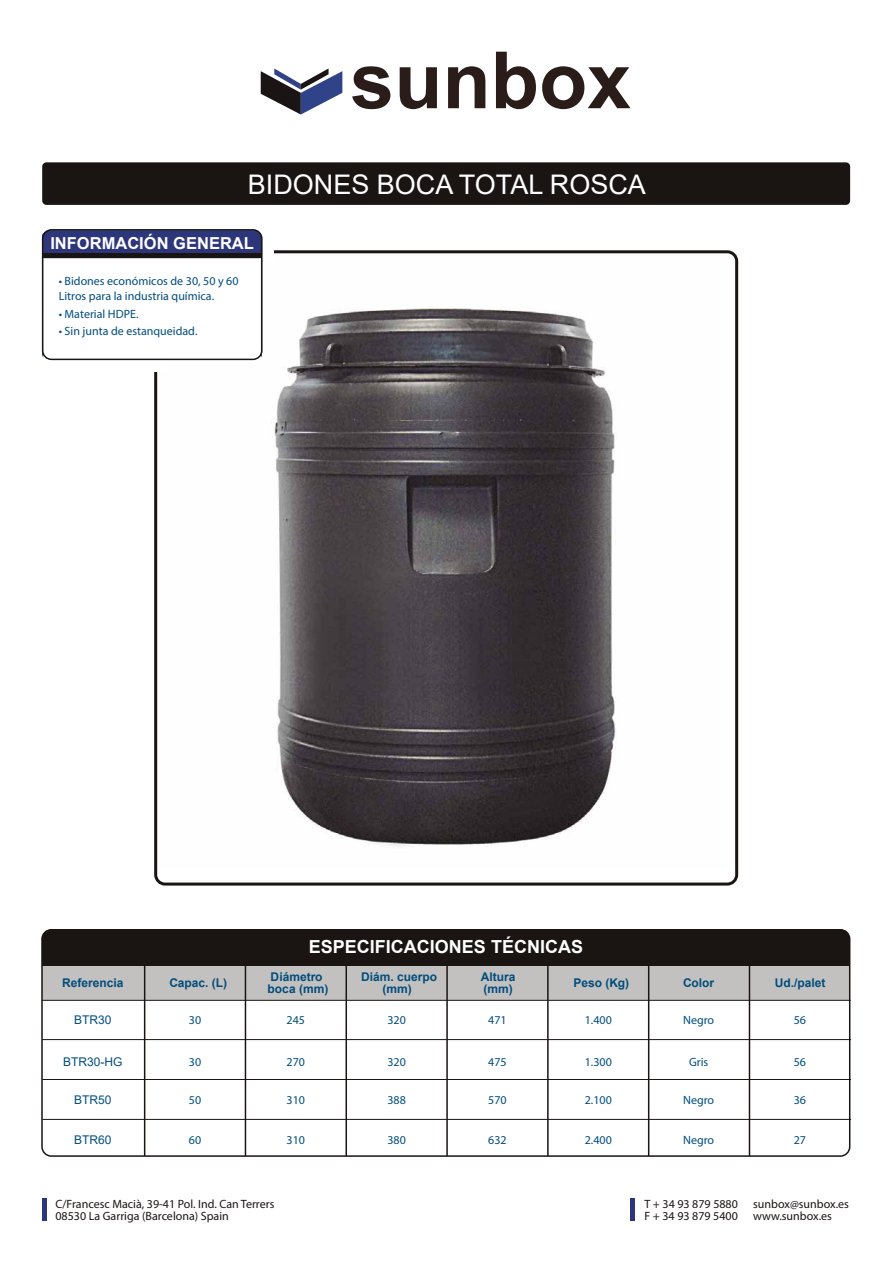
<style>
.page{position:relative;width:893px;height:1263px;background:#fff}
.page>*{position:absolute;margin:0;border:0;box-sizing:border-box;transform-origin:0 0}
.t1{font:700 79.05px "Arial";color:#291c19}
.t2{font:27px "Arial";color:#fff}
.t3{font:700 18px "Arial";color:#fff}
.t4{font:700 16.5px "Arial";color:#fff}
.t5{font:12px/14.4px "Myriad Pro";color:#004d7e}
.t6{font:12px/12px "Myriad Pro";color:#1a1413}
.t7{font:700 12px/11.2px "Arial";color:#004d7e}
.t8{font:12px "Arial";color:#004d7e}
</style>
<div class="page">
<img style="left:168px;top:254px;width:566px;height:592px">
<div style="left:42px;top:162px;width:808px;height:43px;background:#1a1413;border-radius:4px"></div>
<div style="left:42px;top:1199px;width:5px;height:22px;background:#2d367b"></div>
<hr style="left:630px;top:1199px;width:4px;height:22px;background:#2d367b">
<div style="left:42px;top:965px;width:808px;height:35px;background:#c3c1bf"></div>
<div style="left:42px;top:930px;width:808px;height:32px;background:#1a1413"></div>
<hr style="left:42px;top:961px;width:808px;height:4px;background:#1a1413">
<hr style="left:42px;top:1000px;width:809px;height:1px;background:#1d1d1b">
<hr style="left:42px;top:1039px;width:809px;height:1px;background:#1a1413">
<hr style="left:42px;top:1079px;width:809px;height:1px;background:#1a1413">
<hr style="left:42px;top:1119px;width:809px;height:1px;background:#1a1413">
<hr style="left:245px;top:965px;width:1px;height:191px;background:#1a1413">
<hr style="left:446px;top:965px;width:2px;height:191px;background:#1a1413">
<hr style="left:648px;top:965px;width:1px;height:191px;background:#1a1413">
<hr style="left:749px;top:965px;width:1px;height:191px;background:#1a1413">
<hr style="left:144px;top:965px;width:1px;height:191px;background:#1a1413">
<hr style="left:345px;top:965px;width:2px;height:191px;background:#1a1413">
<hr style="left:547px;top:965px;width:2px;height:191px;background:#1a1413">
<div style="left:154px;top:250px;width:584px;height:635px;border:3px solid #1a1413;border-radius:9px"></div>
<div style="left:41px;top:929px;width:809px;height:228px;border:2px solid #1a1413;border-radius:9px"></div>
<div style="left:143px;top:354px;width:25px;height:18px;background:#fff"></div>
<div style="left:248px;top:243px;width:25px;height:18px;background:#fff"></div>
<svg style="left:42px;top:231px;width:220px;height:128px"></svg>
<hr style="left:43px;top:254px;width:218px;height:4px;background:#1a1413">
<div style="left:42px;top:229px;width:221px;height:131px;border:2px solid #1a1413;border-radius:9px"></div>
<svg style="left:261px;top:68px;width:81px;height:47px"></svg>
<h1 class="t1" style="left:350px;top:25px;width:282px">sunbox</h1>
<h2 class="t2" style="left:248px;top:166px;width:400px">BIDONES BOCA TOTAL ROSCA</h2>
<h3 class="t4" style="left:50px;top:231px;width:205px">INFORMACIÓN GENERAL</h3>
<p class="t5" style="left:59px;top:274px;width:181px">• Bidones económicos de 30, 50 y 60<br>Litros para la industria química.</p>
<p class="t5" style="left:59px;top:323px;width:140px">• Sin junta de estanqueidad.</p>
<p class="t5" style="left:59px;top:307px;width:81px">• Material HDPE.</p>
<h3 class="t3" style="left:309px;top:934px;width:276px">ESPECIFICACIONES TÉCNICAS</h3>
<p class="t7" style="left:268px;top:971px;width:62px">Diámetro boca (mm)</p>
<p class="t5" style="left:287px;top:1013px;width:20px">245</p>
<p class="t7" style="left:361px;top:971px;width:78px;text-align:center">Diám. cuerpo (mm)</p>
<p class="t5" style="left:387px;top:1013px;width:20px">320</p>
<p class="t7" style="left:481px;top:971px;width:36px">Altura (mm)</p>
<p class="t5" style="left:488px;top:1013px;width:20px">471</p>
<p class="t7" style="left:62px;top:977px;width:63px">Referencia</p>
<p class="t8" style="left:74px;top:1011px;width:39px">BTR30</p>
<p class="t8" style="left:63px;top:1053px;width:61px">BTR30-HG</p>
<p class="t5" style="left:189px;top:1055px;width:14px">30</p>
<p class="t5" style="left:287px;top:1055px;width:20px">270</p>
<p class="t5" style="left:387px;top:1055px;width:20px">320</p>
<p class="t5" style="left:488px;top:1055px;width:20px">475</p>
<p class="t5" style="left:585px;top:1055px;width:29px">1.300</p>
<p class="t5" style="left:689px;top:1055px;width:21px">Gris</p>
<p class="t5" style="left:794px;top:1055px;width:14px">56</p>
<p class="t8" style="left:74px;top:1091px;width:39px">BTR50</p>
<p class="t8" style="left:74px;top:1131px;width:39px">BTR60</p>
<p class="t7" style="left:574px;top:977px;width:57px">Peso (Kg)</p>
<p class="t5" style="left:585px;top:1013px;width:29px">1.400</p>
<p class="t7" style="left:683px;top:977px;width:33px">Color</p>
<p class="t5" style="left:683px;top:1013px;width:32px">Negro</p>
<p class="t7" style="left:775px;top:977px;width:52px">Ud./palet</p>
<p class="t5" style="left:794px;top:1013px;width:14px">56</p>
<p class="t7" style="left:169px;top:977px;width:59px">Capac. (L)</p>
<p class="t5" style="left:189px;top:1013px;width:14px">30</p>
<p class="t5" style="left:683px;top:1092px;width:32px">Negro</p>
<p class="t5" style="left:683px;top:1132px;width:32px">Negro</p>
<p class="t5" style="left:287px;top:1092px;width:20px">310</p>
<p class="t5" style="left:287px;top:1132px;width:20px">310</p>
<p class="t5" style="left:585px;top:1092px;width:29px">2.100</p>
<p class="t5" style="left:585px;top:1132px;width:29px">2.400</p>
<p class="t5" style="left:794px;top:1092px;width:14px">36</p>
<p class="t5" style="left:794px;top:1132px;width:14px">27</p>
<p class="t5" style="left:387px;top:1092px;width:20px">388</p>
<p class="t5" style="left:387px;top:1132px;width:20px">380</p>
<p class="t5" style="left:488px;top:1092px;width:20px">570</p>
<p class="t5" style="left:488px;top:1132px;width:20px">632</p>
<p class="t5" style="left:189px;top:1092px;width:14px">50</p>
<p class="t5" style="left:189px;top:1132px;width:14px">60</p>
<p class="t6" style="left:55px;top:1198px;width:221px">C/Francesc Macià, 39-41 Pol. Ind. Can Terrers<br>08530 La Garriga (Barcelona) Spain</p>
<p class="t6" style="left:644px;top:1198px;width:95px">T + 34 93 879 5880</p>
<p class="t6" style="left:753px;top:1198px;width:97px">sunbox@sunbox.es</p>
<p class="t6" style="left:644px;top:1210px;width:95px">F + 34 93 879 5400</p>
<p class="t6" style="left:753px;top:1210px;width:80px">www.sunbox.es</p>
</div>
